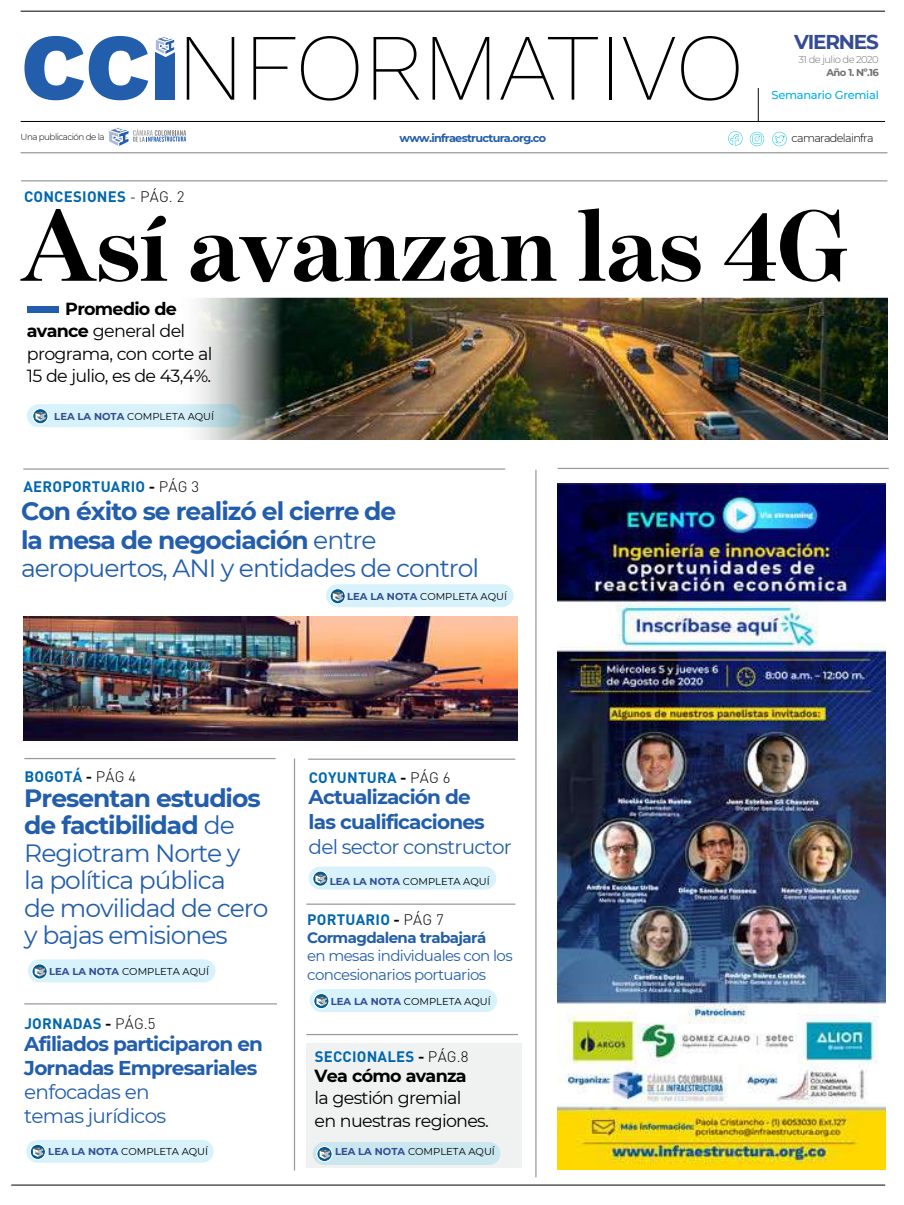
<style>
.page{position:relative;width:904px;height:1205px;background:#fff}
.page>*{position:absolute;margin:0;border:0;box-sizing:border-box;transform-origin:0 0}
.t1{font:102.5px "Benton Modern Bold Disp";letter-spacing:-.01em;color:#000;scale:1.07 1}
.t2{font:200 95px "Work Sans";color:#000}
.t3{font:25px/27.5px "Montserrat";letter-spacing:-.04em;color:#225eac}
.t4{font:700 25px/28.8px "Montserrat";letter-spacing:-.04em;color:#225eac}
.t5{font:700 20px/25px "Montserrat";letter-spacing:-.04em;color:#225eac}
.t6{font:20px/23.8px "Montserrat";letter-spacing:-.04em;color:#225eac}
.t7{font:700 20px "Montserrat";letter-spacing:-.06em;color:#344c94}
.t8{font:17.5px/22.5px "Montserrat";letter-spacing:-.04em;color:#000}
.t9{font:700 17.5px "Montserrat";letter-spacing:-.04em;color:#000}
.t10{font:700 15px "DINOT";letter-spacing:.015em;color:#0067ae}
.t11{font:15px/18.8px "Montserrat";letter-spacing:-.04em;color:#225eac}
.t12{font:700 15px "Montserrat";letter-spacing:-.04em;color:#225eac}
.t13{font:500 11.38px "Montserrat";letter-spacing:-.025em;color:#00afea}
.t14{font:700 11.25px "Montserrat";letter-spacing:-.06em;color:#225eac}
.t15{font:300 11.25px "Montserrat";letter-spacing:-.06em;color:#000}
.t16{font:10px "Montserrat";color:#000}
.t17{font:300 10px "Montserrat";letter-spacing:-.06em;color:#70706f}
.t18{font:700 10px "Montserrat";letter-spacing:-.06em;color:#70706f}
.t19{font:300 8.75px "Montserrat";letter-spacing:-.06em;color:#000}
.s1{font-weight:800;font-size:94.62px;color:#225eac}
.s2{font-weight:300;color:#000}
.s3{font-weight:700}
.s4{font-weight:700;color:#344c94}
.s5{color:#000}
.s6{font-weight:400}
</style>
<div class="page">
<img style="left:23px;top:617px;width:495px;height:124px">
<img style="left:187px;top:298px;width:700px;height:141px">
<hr style="left:21px;top:121px;width:864px;height:1px;background:#000">
<svg style="left:728px;top:131px;width:14px;height:15px"></svg>
<svg style="left:749px;top:132px;width:15px;height:14px"></svg>
<svg style="left:772px;top:132px;width:14px;height:14px"></svg>
<hr style="left:21px;top:11px;width:864px;height:1px;background:#000">
<svg style="left:109px;top:128px;width:77px;height:18px"></svg>
<svg style="left:155px;top:37px;width:20px;height:17px"></svg>
<hr style="left:758px;top:88px;width:1px;height:33px;background:#000">
<hr style="left:11px;top:1185px;width:874px;height:1px;background:#000">
<div style="left:27px;top:306px;width:31px;height:6px;background:#225eac"></div>
<svg style="left:27px;top:404px;width:214px;height:23px;background:#cfebf3"></svg>
<svg style="left:33px;top:409px;width:15px;height:15px"></svg>
<div style="left:33px;top:409px;width:15px;height:15px;border:1px solid #fff;border-radius:50%"></div>
<svg style="left:35px;top:412px;width:11px;height:9px"></svg>
<hr style="left:21px;top:152px;width:866px;height:1px;background:#989b9c">
<hr style="left:308px;top:758px;width:207px;height:2px;background:#989b9c">
<div style="left:308px;top:866px;width:188px;height:23px;background:#d7f2fb;border-radius:12px"></div>
<div style="left:313px;top:871px;width:15px;height:15px;border:1px solid #fff;border-radius:50%"></div>
<svg style="left:315px;top:874px;width:11px;height:10px"></svg>
<hr style="left:294px;top:758px;width:1px;height:412px;background:#989b9c">
<div style="left:306px;top:1043px;width:216px;height:125px;background:#f0f1f1"></div>
<hr style="left:306px;top:1034px;width:212px;height:1px;background:#989b9c">
<hr style="left:24px;top:1003px;width:253px;height:1px;background:#989b9c">
<div style="left:313px;top:1142px;width:187px;height:23px;background:#cae6ef;border-radius:12px"></div>
<div style="left:317px;top:1146px;width:15px;height:15px;border:1px solid #fff;border-radius:50%"></div>
<svg style="left:319px;top:1149px;width:11px;height:10px"></svg>
<hr style="left:24px;top:758px;width:251px;height:1px;background:#989b9c">
<div style="left:26px;top:1140px;width:188px;height:23px;background:#d7f2fb;border-radius:12px"></div>
<svg style="left:30px;top:1144px;width:15px;height:15px"></svg>
<div style="left:30px;top:1144px;width:15px;height:15px;border:1px solid #fff;border-radius:50%"></div>
<svg style="left:33px;top:1147px;width:10px;height:10px"></svg>
<div style="left:28px;top:959px;width:187px;height:23px;background:#d7f2fb;border-radius:12px"></div>
<svg style="left:32px;top:964px;width:15px;height:15px"></svg>
<div style="left:32px;top:964px;width:15px;height:15px;border:1px solid #fff;border-radius:50%"></div>
<svg style="left:35px;top:967px;width:10px;height:9px"></svg>
<hr style="left:306px;top:903px;width:209px;height:2px;background:#989b9c">
<div style="left:310px;top:989px;width:187px;height:23px;background:#d7f2fb;border-radius:12px"></div>
<svg style="left:314px;top:993px;width:15px;height:15px"></svg>
<div style="left:314px;top:993px;width:15px;height:16px;border:1px solid #fff;border-radius:50%"></div>
<svg style="left:316px;top:996px;width:11px;height:10px"></svg>
<hr style="left:23px;top:468px;width:482px;height:2px;background:#989b9c">
<div style="left:326px;top:584px;width:187px;height:23px;background:#d7f2fb;border-radius:12px"></div>
<svg style="left:330px;top:589px;width:15px;height:15px"></svg>
<div style="left:330px;top:588px;width:15px;height:16px;border:1px solid #fff;border-radius:50%"></div>
<svg style="left:333px;top:592px;width:10px;height:9px"></svg>
<img style="left:557px;top:484px;width:328px;height:686px">
<hr style="left:557px;top:468px;width:331px;height:1px;background:#989b9c">
<hr style="left:535px;top:470px;width:1px;height:707px;background:#989b9c">
<hr style="left:21px;top:180px;width:866px;height:1px;background:#989b9c">
<h2 class="t2" style="left:21px;top:11px;width:724px"><span class="s1">CCI</span>NFORMATIVO</h2>
<h3 class="t7" style="left:794px;top:28px;width:86px">VIERNES</h3>
<p class="t17" style="left:798px;top:53px;width:82px">31 de julio de 2020</p>
<p class="t18" style="left:826px;top:65px;width:54px">Año 1. Nº.16</p>
<p class="t13" style="left:771px;top:87px;width:109px">Semanario Gremial</p>
<p class="t19" style="left:21px;top:131px;width:86px">Una publicación de la</p>
<p class="t14" style="left:399px;top:130px;width:148px">www.infraestructura.org.co</p>
<p class="t15" style="left:791px;top:130px;width:83px">camaradelainfra</p>
<h3 class="t10" style="left:24px;top:187px;width:162px">CONCESIONES <span class="s2">- PÁG. 2</span></h3>
<h1 class="t1" style="left:21px;top:190px;width:774px">Así avanzan las 4G</h1>
<h3 class="t8" style="left:27px;top:297px;width:187px;text-indent:38px"><span class="s3">Promedio de avance</span> general del programa, con corte al<br>15 de julio, es de 43,4%.</h3>
<p class="t16" style="left:54px;top:410px;width:161px"><span class="s4">LEA LA NOTA</span> COMPLETA AQUÍ</p>
<h3 class="t10" style="left:23px;top:477px;width:177px">AEROPORTUARIO <span class="s5">-</span> <span class="s2">PÁG 3</span></h3>
<h3 class="t4" style="left:21px;top:495px;width:460px">Con éxito se realizó el cierre de<br>la mesa de negociación <span class="s6">entre aeropuertos, ANI y entidades de control</span></h3>
<p class="t16" style="left:347px;top:590px;width:161px"><span class="s4">LEA LA NOTA</span> COMPLETA AQUÍ</p>
<h3 class="t10" style="left:24px;top:766px;width:113px">BOGOTÁ <span class="s5">-</span> <span class="s2">PÁG 4</span></h3>
<h3 class="t3" style="left:24px;top:783px;width:246px"><span class="s3">Presentan estudios de factibilidad</span> de<br>Regiotram Norte y<br>la política pública<br>de movilidad de cero y bajas emisiones</h3>
<p class="t16" style="left:49px;top:965px;width:161px"><span class="s4">LEA LA NOTA</span> COMPLETA AQUÍ</p>
<h3 class="t10" style="left:24px;top:1014px;width:133px">JORNADAS <span class="s5">-</span> <span class="s2">PÁG.5</span></h3>
<h3 class="t5" style="left:24px;top:1031px;width:240px;line-height:23.8px">Afiliados participaron en<br>Jornadas Empresariales</h3>
<h3 class="t6" style="left:24px;top:1079px;width:143px">enfocadas en temas jurídicos</h3>
<h3 class="t10" style="left:309px;top:767px;width:143px">COYUNTURA <span class="s5">-</span> <span class="s2">PÁG 6</span></h3>
<h3 class="t5" style="left:308px;top:784px;width:178px">Actualización de las cualificaciones</h3>
<h3 class="t6" style="left:308px;top:835px;width:205px">del sector constructor</h3>
<p class="t16" style="left:330px;top:875px;width:161px"><span class="s4">LEA LA NOTA</span> COMPLETA AQUÍ</p>
<h3 class="t10" style="left:307px;top:910px;width:138px">PORTUARIO <span class="s5">-</span> <span class="s2">PÁG 7</span></h3>
<h3 class="t12" style="left:307px;top:926px;width:181px">Cormagdalena trabajará</h3>
<h3 class="t11" style="left:307px;top:946px;width:207px">en mesas individuales con los concesionarios portuarios</h3>
<p class="t16" style="left:331px;top:995px;width:161px"><span class="s4">LEA LA NOTA</span> COMPLETA AQUÍ</p>
<h3 class="t10" style="left:315px;top:1047px;width:155px">SECCIONALES <span class="s5">-</span> <span class="s2">PÁG.8</span></h3>
<h3 class="t9" style="left:314px;top:1063px;width:154px">Vea cómo avanza</h3>
<h3 class="t8" style="left:314px;top:1086px;width:176px">la gestión gremial<br>en nuestras regiones.</h3>
<p class="t16" style="left:48px;top:1145px;width:161px"><span class="s4">LEA LA NOTA</span> COMPLETA AQUÍ</p>
<p class="t16" style="left:335px;top:1145px;width:161px"><span class="s4">LEA LA NOTA</span> COMPLETA AQUÍ</p>
</div>
